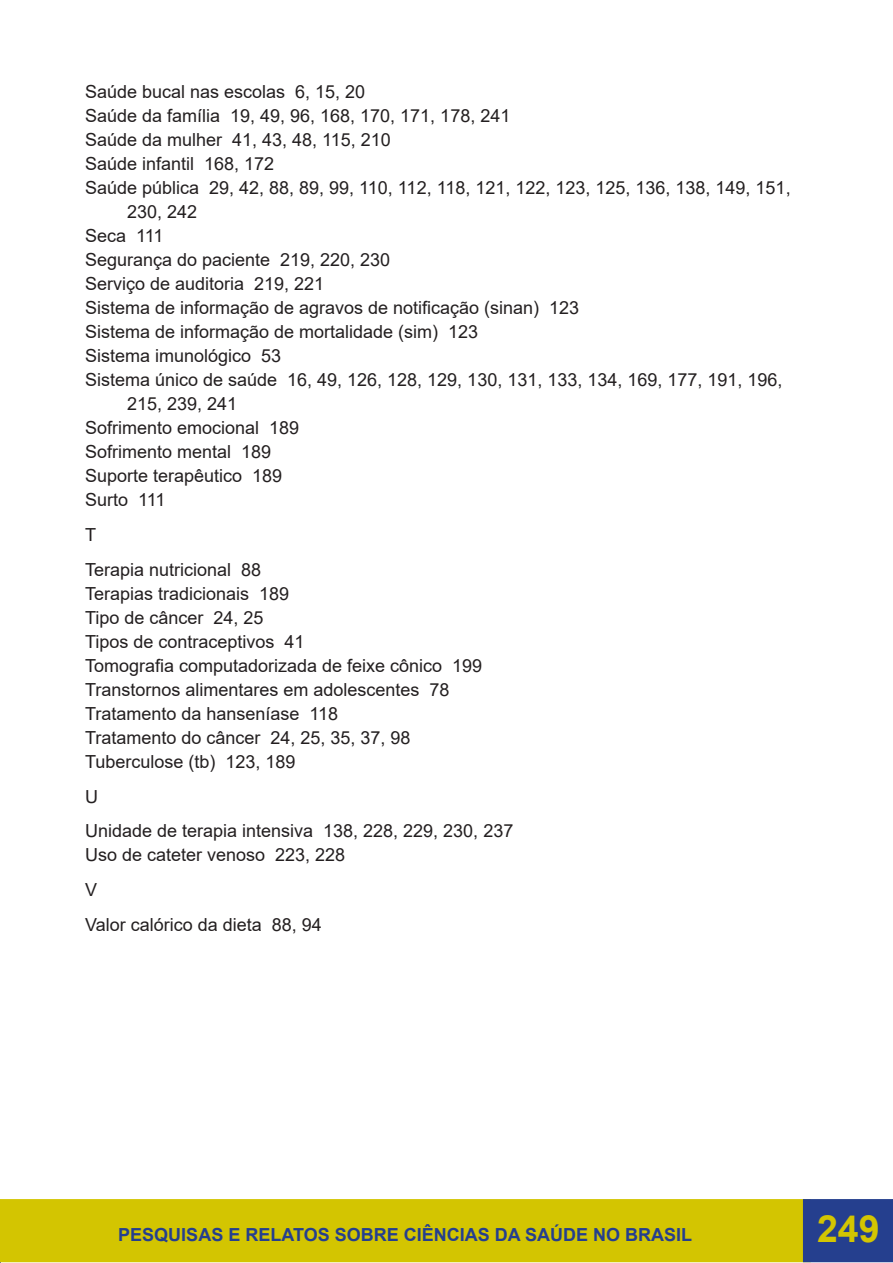
<style>
.page{position:relative;width:893px;height:1263px;background:#fff}
.page>*{position:absolute;margin:0;border:0;box-sizing:border-box;transform-origin:0 0}
.t1{font:700 37.5px "Arial";color:#d3c501}
.t2{font:18px/24px "Arial";color:#231f20}
.t3{font:700 18px "Arial";color:#253f8e}
</style>
<div class="page">
<div style="left:0;top:1200px;width:810px;height:61px;background:#d3c501"></div>
<div style="left:0;top:1199px;width:811px;height:63px;border:2px solid #d3c501"></div>
<div style="left:803px;top:1199px;width:90px;height:63px;background:#253f8e;border:2px solid #253f8e"></div>
<div style="left:812px;top:1212px;width:72px;height:49px;background:#253f8e"></div>
<p class="t2" style="left:85px;top:80px;width:282px">Saúde bucal nas escolas 6, 15, 20</p>
<p class="t2" style="left:85px;top:104px;width:427px">Saúde da família 19, 49, 96, 168, 170, 171, 178, 241</p>
<p class="t2" style="left:85px;top:128px;width:307px">Saúde da mulher 41, 43, 48, 115, 210</p>
<p class="t2" style="left:85px;top:152px;width:191px">Saúde infantil 168, 172</p>
<p class="t2" style="left:127px;top:176px;width:665px;text-indent:-42px">Saúde pública 29, 42, 88, 89, 99, 110, 112, 118, 121, 122, 123, 125, 136, 138, 149, 151,<br>230, 242</p>
<p class="t2" style="left:85px;top:224px;width:80px">Seca 111</p>
<p class="t2" style="left:85px;top:248px;width:307px">Segurança do paciente 219, 220, 230</p>
<p class="t2" style="left:85px;top:272px;width:241px">Serviço de auditoria 219, 221</p>
<p class="t2" style="left:85px;top:296px;width:496px">Sistema de informação de agravos de notificação (sinan) 123</p>
<p class="t2" style="left:85px;top:320px;width:395px">Sistema de informação de mortalidade (sim) 123</p>
<p class="t2" style="left:85px;top:344px;width:198px">Sistema imunológico 53</p>
<p class="t2" style="left:127px;top:368px;width:657px;text-indent:-42px">Sistema único de saúde 16, 49, 126, 128, 129, 130, 131, 133, 134, 169, 177, 191, 196,<br>215, 239, 241</p>
<p class="t2" style="left:85px;top:416px;width:216px">Sofrimento emocional 189</p>
<p class="t2" style="left:85px;top:440px;width:188px">Sofrimento mental 189</p>
<p class="t2" style="left:85px;top:464px;width:199px">Suporte terapêutico 189</p>
<p class="t2" style="left:85px;top:488px;width:82px">Surto 111</p>
<p class="t2" style="left:85px;top:523px;width:12px">T</p>
<p class="t2" style="left:85px;top:557px;width:178px">Terapia nutricional 88</p>
<p class="t2" style="left:85px;top:581px;width:206px">Terapias tradicionais 189</p>
<p class="t2" style="left:85px;top:605px;width:180px">Tipo de câncer 24, 25</p>
<p class="t2" style="left:85px;top:629px;width:221px">Tipos de contraceptivos 41</p>
<p class="t2" style="left:85px;top:653px;width:399px">Tomografia computadorizada de feixe cônico 199</p>
<p class="t2" style="left:85px;top:677px;width:366px">Transtornos alimentares em adolescentes 78</p>
<p class="t2" style="left:85px;top:701px;width:255px">Tratamento da hanseníase 118</p>
<p class="t2" style="left:85px;top:725px;width:327px">Tratamento do câncer 24, 25, 35, 37, 98</p>
<p class="t2" style="left:85px;top:749px;width:212px">Tuberculose (tb) 123, 189</p>
<p class="t2" style="left:85px;top:784px;width:14px">U</p>
<p class="t2" style="left:85px;top:819px;width:430px">Unidade de terapia intensiva 138, 228, 229, 230, 237</p>
<p class="t2" style="left:85px;top:843px;width:262px">Uso de cateter venoso 223, 228</p>
<p class="t2" style="left:85px;top:878px;width:14px">V</p>
<p class="t2" style="left:85px;top:913px;width:238px">Valor calórico da dieta 88, 94</p>
<p class="t3" style="left:118px;top:1222px;width:575px">PESQUISAS E RELATOS SOBRE CIÊNCIAS DA SAÚDE NO BRASIL</p>
<h1 class="t1" style="left:817px;top:1202px;width:64px">249</h1>
</div>
